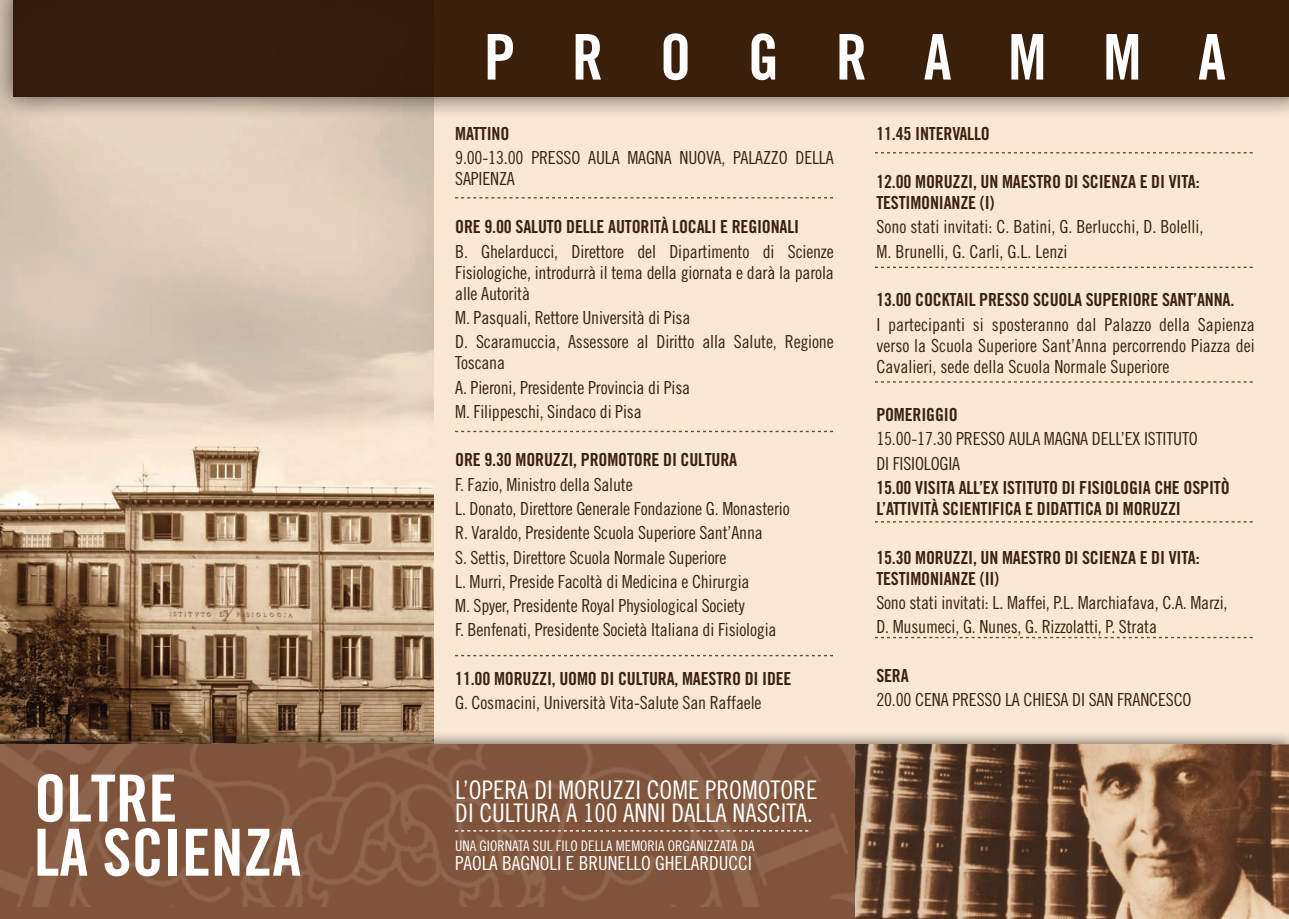
<style>
.page{position:relative;width:1289px;height:919px;background:#fff}
.page>*{position:absolute;margin:0;border:0;box-sizing:border-box;transform-origin:0 0}
.t1{font:64.95px "Trade Gothic LT Std Bd Cn 20";color:#fff}
.t2{font:63px "Trade Gothic LT Std Bd Cn 20";letter-spacing:.895em;color:#fff}
.t3{font:25.65px/23.4px "Trade Gothic LT Std Cn 18";color:#fff}
.t4{font:19.35px "Trade Gothic LT Std Cn 18";color:#fff}
.t5{font:18px/21px "Trade Gothic LT Std Cn 18";letter-spacing:-.01em;color:#3c220e}
.t6{font:18px/21px "Trade Gothic LT Std Bd Cn 20";letter-spacing:-.01em;color:#3c220e}
.t7{font:14.7px "Trade Gothic LT Std Cn 18";color:#fff}
</style>
<div class="page">
<div style="left:434px;top:0;width:854px;height:918px;background:#f9e9d3"></div>
<img style="left:0;top:120px;width:434px;height:609px">
<div style="left:0;top:729px;width:1288px;height:189px;background:#231f20;opacity:.75"></div>
<div style="left:0;top:744px;width:1288px;height:174px;background:#7f543b"></div>
<img style="left:855px;top:744px;width:433px;height:174px">
<img style="left:0;top:744px;width:855px;height:162px">
<svg style="left:455px;top:197px;width:378px;height:1px"></svg>
<svg style="left:455px;top:431px;width:378px;height:1px"></svg>
<svg style="left:455px;top:655px;width:378px;height:1px"></svg>
<svg style="left:455px;top:830px;width:353px;height:1px"></svg>
<svg style="left:874px;top:152px;width:378px;height:1px"></svg>
<svg style="left:874px;top:267px;width:378px;height:1px"></svg>
<svg style="left:875px;top:381px;width:377px;height:1px"></svg>
<svg style="left:875px;top:521px;width:377px;height:1px"></svg>
<svg style="left:874px;top:636px;width:378px;height:2px"></svg>
<div style="left:0;top:0;width:1288px;height:120px;background:#231f20;opacity:.75"></div>
<div style="left:13px;top:0;width:1275px;height:97px;background:#3c220e"></div>
<p class="t1" style="left:34px;top:758px;width:145px">OLTRE</p>
<p class="t1" style="left:34px;top:813px;width:268px">LA SCIENZA</p>
<p class="t2" style="left:484px;top:19px;width:743px">PROGRAMMA</p>
<p class="t6" style="left:455px;top:122px;width:56px">MATTINO</p>
<p class="t5" style="left:455px;top:147px;width:380px">9.00-13.00 PRESSO AULA MAGNA NUOVA, PALAZZO DELLA<br>SAPIENZA</p>
<p class="t6" style="left:455px;top:216px;width:345px">ORE 9.00 SALUTO DELLE AUTORITÀ LOCALI E REGIONALI</p>
<p class="t5" style="left:455px;top:240px;width:380px;text-align:justify">B. Ghelarducci, Direttore del Dipartimento di Scienze Fisiologiche, introdurrà il tema della giornata e darà la parola alle Autorità</p>
<p class="t5" style="left:455px;top:307px;width:237px">M. Pasquali, Rettore Università di Pisa</p>
<p class="t5" style="left:455px;top:331px;width:380px">D. Scaramuccia, Assessore al Diritto alla Salute, Regione<br>Toscana</p>
<p class="t5" style="left:455px;top:376px;width:236px">A. Pieroni, Presidente Provincia di Pisa</p>
<p class="t5" style="left:455px;top:400px;width:188px">M. Filippeschi, Sindaco di Pisa</p>
<p class="t6" style="left:455px;top:449px;width:283px">ORE 9.30 MORUZZI, PROMOTORE DI CULTURA</p>
<p class="t5" style="left:455px;top:473px;width:179px">F. Fazio, Ministro della Salute</p>
<p class="t5" style="left:455px;top:498px;width:336px">L. Donato, Direttore Generale Fondazione G. Monasterio</p>
<p class="t5" style="left:455px;top:522px;width:309px">R. Varaldo, Presidente Scuola Superiore Sant’Anna</p>
<p class="t5" style="left:455px;top:546px;width:273px">S. Settis, Direttore Scuola Normale Superiore</p>
<p class="t5" style="left:455px;top:570px;width:296px">L. Murri, Preside Facoltà di Medicina e Chirurgia</p>
<p class="t5" style="left:455px;top:595px;width:291px">M. Spyer, Presidente Royal Physiological Society</p>
<p class="t5" style="left:455px;top:619px;width:323px">F. Benfenati, Presidente Società Italiana di Fisiologia</p>
<p class="t6" style="left:455px;top:667px;width:338px">11.00 MORUZZI, UOMO DI CULTURA, MAESTRO DI IDEE</p>
<p class="t5" style="left:455px;top:692px;width:308px">G. Cosmacini, Università Vita-Salute San Raffaele</p>
<p class="t3" style="left:455px;top:777px;width:364px">L’OPERA DI MORUZZI COME PROMOTORE<br>DI CULTURA A 100 ANNI DALLA NASCITA.</p>
<p class="t7" style="left:455px;top:836px;width:301px">UNA GIORNATA SUL FILO DELLA MEMORIA ORGANIZZATA DA</p>
<p class="t4" style="left:455px;top:851px;width:298px">PAOLA BAGNOLI E BRUNELLO GHELARDUCCI</p>
<p class="t6" style="left:876px;top:122px;width:115px">11.45 INTERVALLO</p>
<p class="t6" style="left:876px;top:171px;width:325px">12.00 MORUZZI, UN MAESTRO DI SCIENZA E DI VITA:<br>TESTIMONIANZE (I)</p>
<p class="t5" style="left:876px;top:216px;width:328px">Sono stati invitati: C. Batini, G. Berlucchi, D. Bolelli,</p>
<p class="t5" style="left:876px;top:240px;width:192px">M. Brunelli, G. Carli, G.L. Lenzi</p>
<p class="t6" style="left:876px;top:289px;width:359px">13.00 COCKTAIL PRESSO SCUOLA SUPERIORE SANT’ANNA.</p>
<p class="t5" style="left:876px;top:313px;width:380px;text-align:justify">I partecipanti si sposteranno dal Palazzo della Sapienza verso la Scuola Superiore Sant’Anna percorrendo Piazza dei Cavalieri, sede della Scuola Normale Superiore</p>
<p class="t6" style="left:876px;top:404px;width:83px">POMERIGGIO</p>
<p class="t5" style="left:876px;top:428px;width:323px">15.00-17.30 PRESSO AULA MAGNA DELL’EX ISTITUTO</p>
<p class="t5" style="left:876px;top:452px;width:85px">DI FISIOLOGIA</p>
<p class="t6" style="left:876px;top:477px;width:355px">15.00 VISITA ALL’EX ISTITUTO DI FISIOLOGIA CHE OSPITÒ<br>L’ATTIVITÀ SCIENTIFICA E DIDATTICA DI MORUZZI</p>
<p class="t6" style="left:876px;top:546px;width:325px">15.30 MORUZZI, UN MAESTRO DI SCIENZA E DI VITA:<br>TESTIMONIANZE (II)</p>
<p class="t5" style="left:876px;top:591px;width:353px">Sono stati invitati: L. Maffei, P.L. Marchiafava, C.A. Marzi,</p>
<p class="t5" style="left:876px;top:616px;width:282px">D. Musumeci, G. Nunes, G. Rizzolatti, P. Strata</p>
<p class="t6" style="left:876px;top:664px;width:34px">SERA</p>
<p class="t5" style="left:876px;top:688px;width:317px">20.00 CENA PRESSO LA CHIESA DI SAN FRANCESCO</p>
</div>
